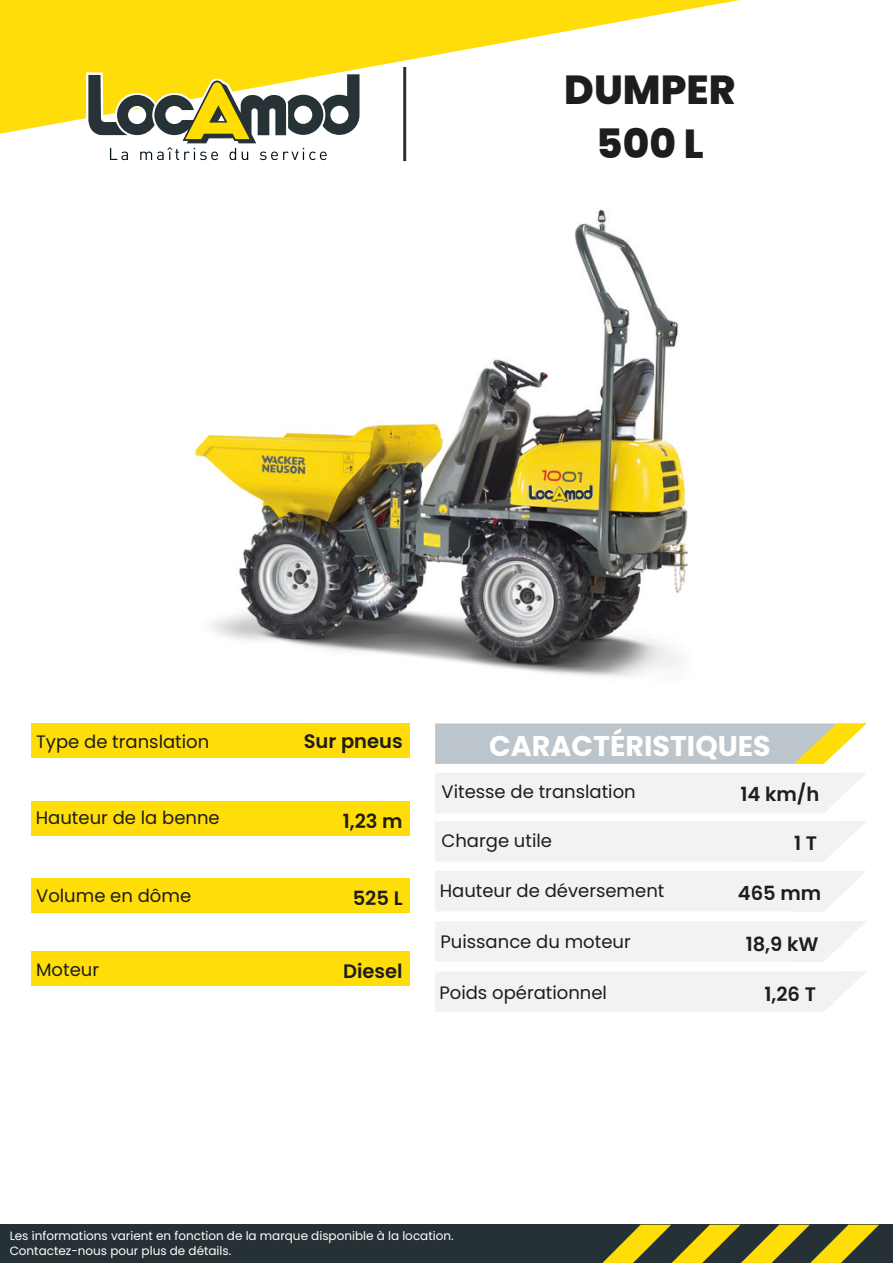
<style>
.page{position:relative;width:893px;height:1263px;background:#fff}
.page>*{position:absolute;margin:0;border:0;box-sizing:border-box;transform-origin:0 0}
.t1{font:800 40.5px "Poppins";color:#1d1d1b}
.t2{font:700 28.5px "Poppins";color:#fff}
.t3{font:600 19.5px "Poppins";color:#1d1d1b}
.t4{font:18px "Poppins";color:#1d1d1b}
.t5{font:12px "Poppins";color:#fff}
</style>
<div class="page">
<div style="left:435px;top:971px;width:430px;height:41px;background:#f3f2f3"></div>
<svg style="left:0;top:0;width:739px;height:134px;fill:#ffdd08"></svg>
<div style="left:0;top:1225px;width:893px;height:38px;background:#263135"></div>
<svg style="left:86px;top:72px;width:276px;height:88px"></svg>
<svg style="left:602px;top:1225px;width:277px;height:38px"></svg>
<hr style="left:403px;top:67px;width:3px;height:94px;background:#263135">
<img style="left:195px;top:209px;width:493px;height:468px">
<svg style="left:435px;top:723px;width:432px;height:41px;background:#c3cac0"></svg>
<div style="left:31px;top:878px;width:379px;height:34px;background:#ffdd08"></div>
<div style="left:31px;top:801px;width:379px;height:35px;background:#ffdd08"></div>
<div style="left:31px;top:723px;width:379px;height:35px;background:#ffdd08"></div>
<div style="left:31px;top:951px;width:379px;height:35px;background:#ffdd08"></div>
<div style="left:435px;top:921px;width:431px;height:41px;background:#f3f2f3"></div>
<div style="left:435px;top:773px;width:431px;height:40px;background:#f3f2f3"></div>
<div style="left:435px;top:821px;width:431px;height:40px;background:#f3f2f3"></div>
<div style="left:435px;top:871px;width:431px;height:40px;background:#f3f2f3"></div>
<p class="t1" style="left:564px;top:66px;width:173px">DUMPER</p>
<p class="t1" style="left:596px;top:120px;width:109px">500 L</p>
<p class="t4" style="left:36px;top:731px;width:175px">Type de translation</p>
<p class="t2" style="left:489px;top:729px;width:283px">CARACTÉRISTIQUES</p>
<p class="t3" style="left:304px;top:730px;width:100px">Sur pneus</p>
<p class="t4" style="left:36px;top:808px;width:185px">Hauteur de la benne</p>
<p class="t4" style="left:36px;top:885px;width:157px">Volume en dôme</p>
<p class="t3" style="left:343px;top:810px;width:61px">1,23 m</p>
<p class="t3" style="left:353px;top:886px;width:51px">525 L</p>
<p class="t4" style="left:36px;top:959px;width:64px">Moteur</p>
<p class="t3" style="left:343px;top:959px;width:61px">Diesel</p>
<p class="t4" style="left:442px;top:781px;width:196px">Vitesse de translation</p>
<p class="t4" style="left:442px;top:830px;width:112px">Charge utile</p>
<p class="t4" style="left:440px;top:880px;width:226px">Hauteur de déversement</p>
<p class="t4" style="left:440px;top:931px;width:192px">Puissance du moteur</p>
<p class="t4" style="left:439px;top:982px;width:169px">Poids opérationnel</p>
<p class="t3" style="left:740px;top:783px;width:80px">14 km/h</p>
<p class="t3" style="left:794px;top:832px;width:24px">1 T</p>
<p class="t3" style="left:738px;top:882px;width:85px">465 mm</p>
<p class="t3" style="left:746px;top:932px;width:74px">18,9 kW</p>
<p class="t3" style="left:764px;top:982px;width:53px">1,26 T</p>
<p class="t5" style="left:10px;top:1229px;width:445px">Les informations varient en fonction de la marque disponible à la location.</p>
<p class="t5" style="left:10px;top:1244px;width:223px">Contactez-nous pour plus de détails.</p>
</div>
